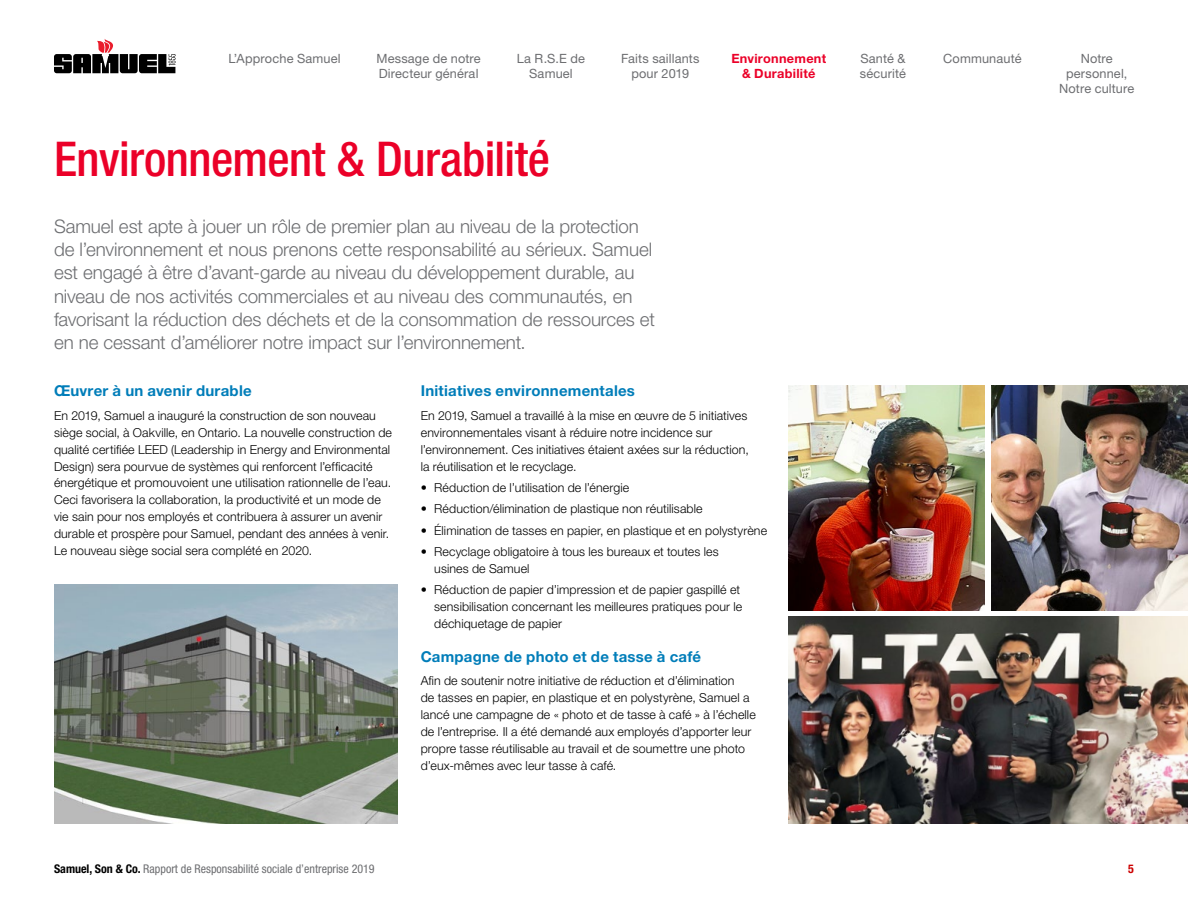
<style>
.page{position:relative;width:1188px;height:918px;background:#fff}
.page>*{position:absolute;margin:0;border:0;box-sizing:border-box;transform-origin:0 0}
.t1{font:500 condensed 48px "Helvetica Neue LT Std";letter-spacing:-.01em;color:#eb0028}
.Lead_In{font:300 18.75px/23.2px "Helvetica Neue LT Std";letter-spacing:-.005em;color:#6d6e71}
.t2{font:700 15px "Helvetica Neue LT Std";letter-spacing:.015em;color:#007db9}
.t3{font:12.75px/15px "Helvetica Neue LT Std";letter-spacing:.01em;color:#6d6e71;text-align:center}
.t4{font:700 12.75px/15px "Helvetica Neue LT Std";letter-spacing:.02em;color:#eb0028;text-align:center}
.Copy{font:300 12.3px/16.8px "Helvetica Neue LT Std";letter-spacing:.01em;color:#000}
.t5{font:condensed 12px "Helvetica Neue LT Std";color:#6d6e71}
.t6{font:700 condensed 12px "Helvetica Neue LT Std";color:#c00}
.s1{font-weight:700;color:#000}
</style>
<div class="page">
<svg style="left:54px;top:39px;width:122px;height:34px"></svg>
<img style="left:54px;top:584px;width:343px;height:239px">
<img style="left:788px;top:386px;width:197px;height:224px">
<img style="left:991px;top:386px;width:197px;height:224px">
<img style="left:788px;top:617px;width:400px;height:207px">
<p class="t3" style="left:229px;top:51px;width:114px">L’Approche Samuel</p>
<p class="t3" style="left:376px;top:51px;width:106px;text-align:left">Message de notre<br>Directeur général</p>
<p class="t3" style="left:517px;top:51px;width:70px">La R.S.E de<br>Samuel</p>
<p class="t3" style="left:943px;top:51px;width:80px">Communauté</p>
<p class="t3" style="left:860px;top:51px;width:48px;text-align:left">Santé &amp; sécurité</p>
<p class="t3" style="left:621px;top:51px;width:80px">Faits saillants pour 2019</p>
<p class="t4" style="left:731px;top:51px;width:96px">Environnement &amp; Durabilité</p>
<h2 class="t1" style="left:54px;top:130px;width:497px">Environnement &amp; Durabilité</h2>
<p class="Lead_In" style="left:54px;top:214px;width:602px">Samuel est apte à jouer un rôle de premier plan au niveau de la protection de l’environnement et nous prenons cette responsabilité au sérieux. Samuel est engagé à être d’avant-garde au niveau du développement durable, au niveau de nos activités commerciales et au niveau des communautés, en favorisant la réduction des déchets et de la consommation de ressources et en ne cessant d’améliorer notre impact sur l’environnement.</p>
<h3 class="t2" style="left:54px;top:382px;width:199px">Œuvrer à un avenir durable</h3>
<p class="Copy" style="left:54px;top:407px;width:340px">En 2019, Samuel a inauguré la construction de son nouveau siège social, à Oakville, en Ontario. La nouvelle construction de qualité certifiée LEED (Leadership in Energy and Environmental Design) sera pourvue de systèmes qui renforcent l’efficacité énergétique et promouvoient une utilisation rationnelle de l’eau.<br>Ceci favorisera la collaboration, la productivité et un mode de vie sain pour nos employés et contribuera à assurer un avenir durable et prospère pour Samuel, pendant des années à venir.<br>Le nouveau siège social sera complété en 2020.</p>
<h3 class="t2" style="left:421px;top:382px;width:216px">Initiatives environnementales</h3>
<p class="Copy" style="left:421px;top:407px;width:330px">En 2019, Samuel a travaillé à la mise en œuvre de 5 initiatives environnementales visant à réduire notre incidence sur l’environnement. Ces initiatives étaient axées sur la réduction, la réutilisation et le recyclage.</p>
<p class="Copy" style="left:421px;top:479px;width:210px">• Réduction de l’utilisation de l’énergie</p>
<p class="Copy" style="left:421px;top:500px;width:283px">• Réduction/élimination de plastique non réutilisable</p>
<p class="Copy" style="left:421px;top:522px;width:348px">• Élimination de tasses en papier, en plastique et en polystyrène</p>
<p class="Copy" style="left:434px;top:543px;width:286px;text-indent:-14px">• Recyclage obligatoire à tous les bureaux et toutes les usines de Samuel</p>
<p class="Copy" style="left:434px;top:581px;width:309px;text-indent:-14px">• Réduction de papier d’impression et de papier gaspillé et sensibilisation concernant les meilleures pratiques pour le déchiquetage de papier</p>
<h3 class="t2" style="left:421px;top:647px;width:282px">Campagne de photo et de tasse à café</h3>
<p class="Copy" style="left:421px;top:672px;width:337px">Afin de soutenir notre initiative de réduction et d’élimination<br>de tasses en papier, en plastique et en polystyrène, Samuel a lancé une campagne de « photo et de tasse à café » à l’échelle de l’entreprise. Il a été demandé aux employés d’apporter leur propre tasse réutilisable au travail et de soumettre une photo d’eux-mêmes avec leur tasse à café.</p>
<p class="t3" style="left:1059px;top:51px;width:77px">Notre personnel,<br>Notre culture</p>
<p class="t5" style="left:54px;top:861px;width:322px"><span class="s1">Samuel, Son &amp; Co.</span> Rapport de Responsabilité sociale d’entreprise 2019</p>
<p class="t6" style="left:1128px;top:861px;width:7px">5</p>
</div>
